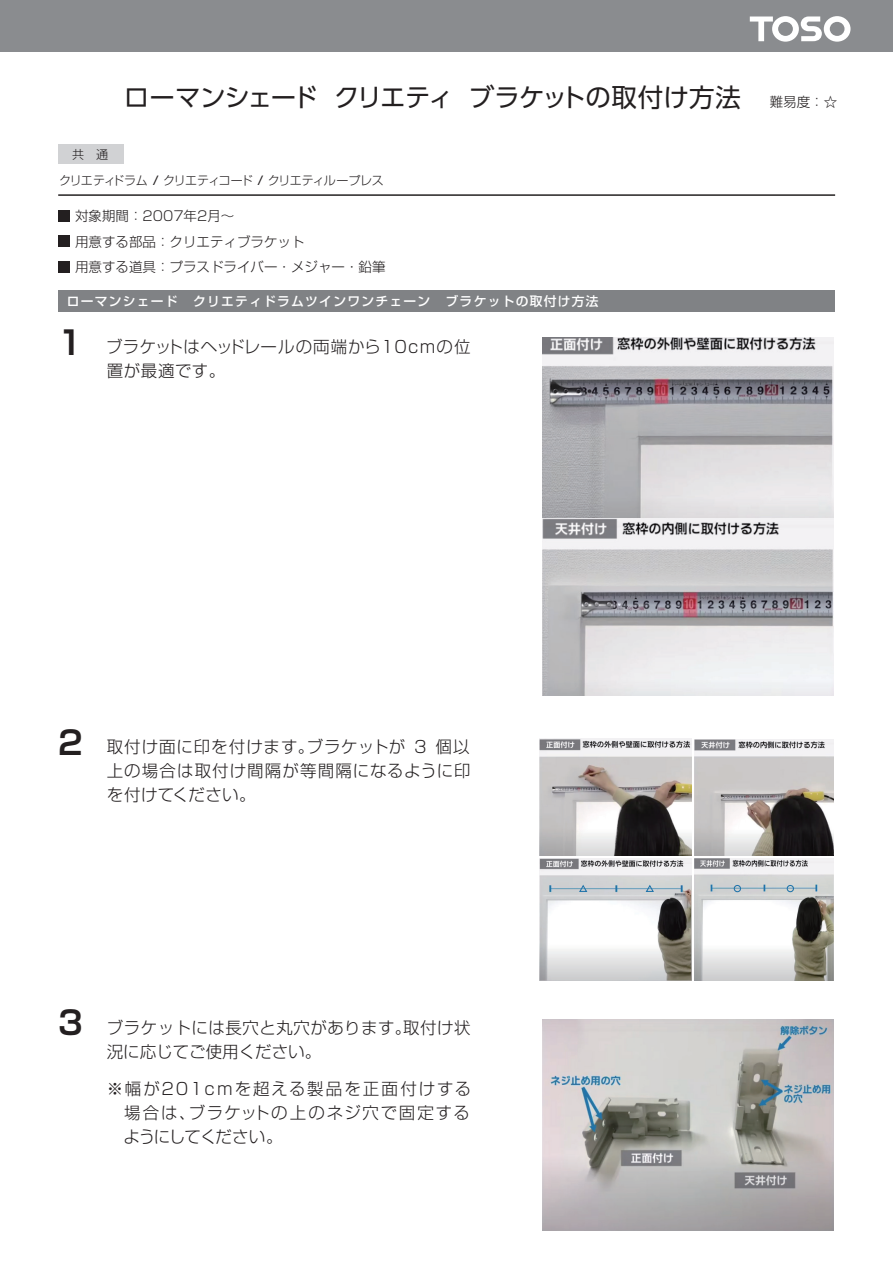
<style>
.page{position:relative;width:893px;height:1275px;background:#fff}
.page>*{position:absolute;margin:0;border:0;box-sizing:border-box;transform-origin:0 0}
.t1{font:700 32.55px "Shin Go Pro De";color:#231f20}
.t2{font:25.5px "UD Shin Go Pro";letter-spacing:-.025em;color:#231f20}
.t3{font:300 16.5px/24px "Shin Go Pro";letter-spacing:.035em;color:#231f20}
.t4{font:300 16.5px "Shin Go Pro";letter-spacing:.115em;color:#231f20}
.t5{font:300 16.5px "Shin Go Pro";letter-spacing:.105em;color:#231f20}
.t6{font:300 16.5px "Shin Go Pro";letter-spacing:-.06em;color:#231f20}
.t7{font:300 13.5px "Shin Go Pro";color:#231f20}
.t8{font:500 12.75px "Shin Go Pro";letter-spacing:.1em;color:#fff}
.t9{font:300 12px "Shin Go Pro";letter-spacing:-.065em;color:#231f20}
.s1{font-weight:500}
</style>
<div class="page">
<div style="left:59px;top:145px;width:65px;height:19px;background:#d1d2d4"></div>
<div style="left:0;top:0;width:893px;height:51px;background:#8a8c8f"></div>
<svg style="left:750px;top:16px;width:100px;height:26px"></svg>
<div style="left:58px;top:291px;width:777px;height:21px;background:#808285"></div>
<hr style="left:58px;top:194px;width:777px;height:2px;background:#231f20">
<div style="left:58px;top:236px;width:12px;height:11px;background:#231f20"></div>
<div style="left:58px;top:210px;width:12px;height:12px;background:#231f20"></div>
<div style="left:58px;top:261px;width:12px;height:11px;background:#231f20"></div>
<img style="left:543px;top:337px;width:290px;height:181px">
<img style="left:542px;top:518px;width:291px;height:178px">
<img style="left:539px;top:738px;width:153px;height:118px">
<img style="left:694px;top:740px;width:139px;height:115px">
<img style="left:539px;top:858px;width:153px;height:122px">
<img style="left:695px;top:859px;width:138px;height:121px">
<img style="left:542px;top:1019px;width:291px;height:211px">
<svg style="left:578px;top:884px;width:10px;height:8px"></svg>
<svg style="left:645px;top:884px;width:10px;height:8px"></svg>
<div style="left:734px;top:885px;width:7px;height:7px;border:1px solid #2174aa;border-radius:50%"></div>
<div style="left:787px;top:885px;width:7px;height:7px;border:1px solid #2174aa;border-radius:50%"></div>
<p class="t9" style="left:72px;top:145px;width:38px">共　通</p>
<h2 class="t2" style="left:124px;top:77px;width:619px">ローマンシェード クリエティ ブラケットの取付け方法</h2>
<p class="t9" style="left:59px;top:170px;width:326px">クリエティドラム <span class="s1">/</span> クリエティコード <span class="s1">/</span> クリエティループレス</p>
<p class="t7" style="left:75px;top:205px;width:161px">対象期間：2007年2月～</p>
<p class="t7" style="left:75px;top:255px;width:312px">用意する道具：プラスドライバー・メジャー・鉛筆</p>
<p class="t7" style="left:75px;top:231px;width:231px">用意する部品：クリエティブラケット</p>
<p class="t8" style="left:67px;top:291px;width:533px">ローマンシェード　クリエティドラムツインワンチェーン　ブラケットの取付け方法</p>
<h1 class="t1" style="left:58px;top:316px;width:26px">1</h1>
<p class="t3" style="left:106px;top:333px;width:366px">ブラケットはヘッドレールの両端から10cmの位置が最適です。</p>
<p class="t7" style="left:770px;top:91px;width:69px">難易度：☆</p>
<h1 class="t1" style="left:58px;top:716px;width:26px">2</h1>
<p class="t3" style="left:107px;top:733px;width:365px;text-align:justify">取付け面に印を付けます。ブラケットが 3 個以上の場合は取付け間隔が等間隔になるように印を付けてください。</p>
<h1 class="t1" style="left:58px;top:996px;width:26px">3</h1>
<p class="t3" style="left:107px;top:1013px;width:365px">ブラケットには長穴と丸穴があります。取付け状況に応じてご使用ください。</p>
<p class="t4" style="left:107px;top:1075px;width:366px">※幅が２０１cmを超える製品を正面付けする</p>
<p class="t5" style="left:124px;top:1099px;width:347px">場合は、ブラケットの上のネジ穴で固定する</p>
<p class="t6" style="left:107px;top:1123px;width:177px">　ようにしてください。</p>
</div>
